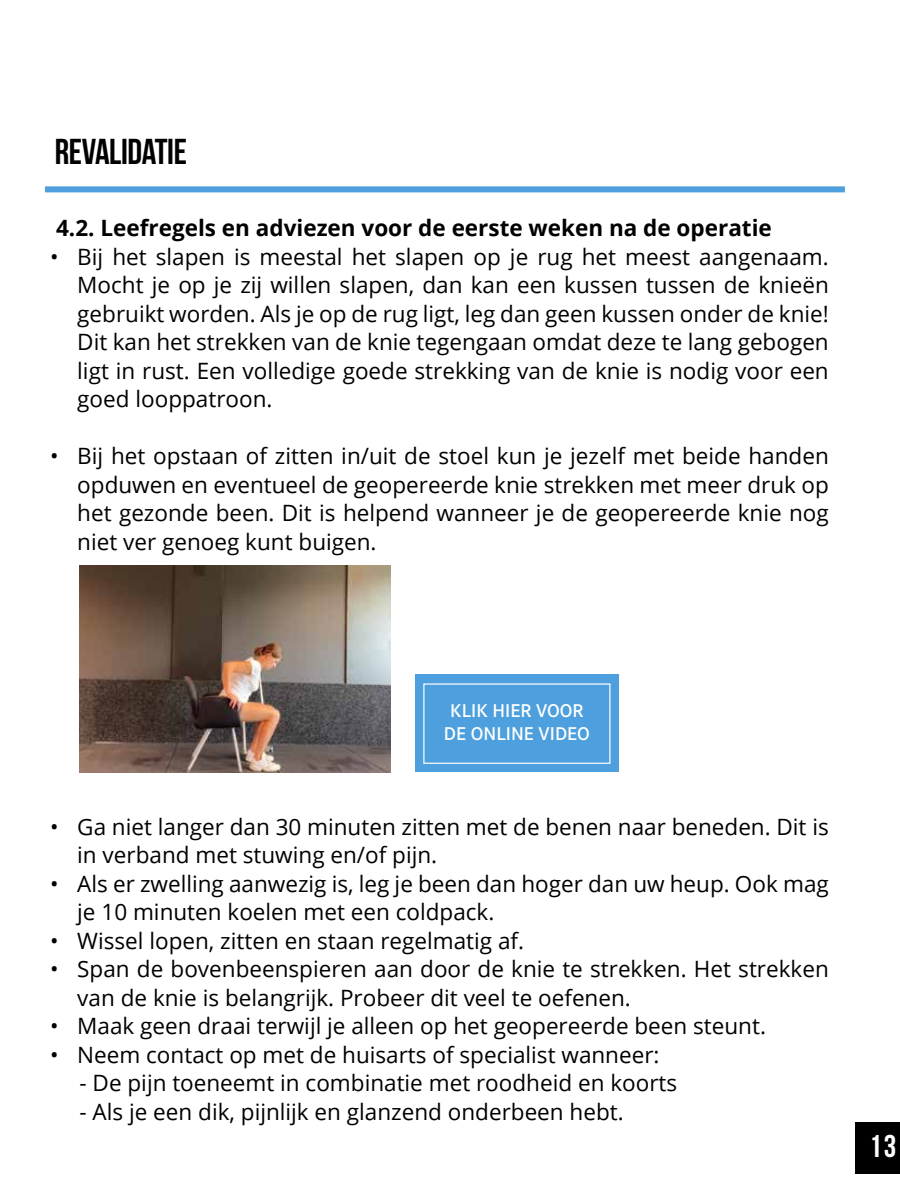
<style>
.page{position:relative;width:900px;height:1200px;background:#fff}
.page>*{position:absolute;margin:0;border:0;box-sizing:border-box;transform-origin:0 0}
.t1{font:36px "Bebas Neue";letter-spacing:-.01em;color:#000}
.t2{font:31.5px "Bebas Neue";color:#fff}
.t3{font:22.5px/28.5px "Open Sans";color:#000}
.t4{font:700 22.5px "Open Sans";color:#000}
.t5{font:600 19.2px/22.8px "Corporate S";color:#fff;text-align:center}
</style>
<div class="page">
<div style="left:855px;top:1122px;width:45px;height:52px;background:#000"></div>
<div style="left:45px;top:186px;width:800px;height:6px;background:#4d9fdd"></div>
<img style="left:80px;top:566px;width:311px;height:206px">
<div style="left:416px;top:674px;width:203px;height:98px;background:#4d9fdd"></div>
<div style="left:423px;top:683px;width:188px;height:81px;border:1px solid #fff"></div>
<h1 class="t1" style="left:55px;top:132px;width:134px">REVALIDATIE</h1>
<p class="t4" style="left:56px;top:212px;width:717px">4.2. Leefregels en adviezen voor de eerste weken na de operatie</p>
<p class="t3" style="left:77px;top:242px;width:753px;text-align:justify;text-indent:-27px">• Bij het slapen is meestal het slapen op je rug het meest aangenaam.<br>Mocht je op je zij willen slapen, dan kan een kussen tussen de knieën gebruikt worden. Als je op de rug ligt, leg dan geen kussen onder de knie!<br>Dit kan het strekken van de knie tegengaan omdat deze te lang gebogen ligt in rust. Een volledige goede strekking van de knie is nodig voor een goed looppatroon.</p>
<p class="t3" style="left:77px;top:441px;width:753px;text-align:justify;text-indent:-27px">• Bij het opstaan of zitten in/uit de stoel kun je jezelf met beide handen opduwen en eventueel de geopereerde knie strekken met meer druk op het gezonde been. Dit is helpend wanneer je de geopereerde knie nog niet ver genoeg kunt buigen.</p>
<p class="t5" style="left:444px;top:699px;width:148px">KLIK HIER VOOR<br>DE ONLINE VIDEO</p>
<p class="t3" style="left:77px;top:812px;width:753px;text-indent:-27px">• Ga niet langer dan 30 minuten zitten met de benen naar beneden. Dit is in verband met stuwing en/of pijn.</p>
<p class="t3" style="left:77px;top:869px;width:753px;text-indent:-27px">• Als er zwelling aanwezig is, leg je been dan hoger dan uw heup. Ook mag je 10 minuten koelen met een coldpack.</p>
<p class="t3" style="left:50px;top:926px;width:475px">• Wissel lopen, zitten en staan regelmatig af.</p>
<p class="t3" style="left:77px;top:954px;width:753px;text-indent:-27px">• Span de bovenbeenspieren aan door de knie te strekken. Het strekken van de knie is belangrijk. Probeer dit veel te oefenen.</p>
<p class="t3" style="left:50px;top:1011px;width:717px">• Maak geen draai terwijl je alleen op het geopereerde been steunt.</p>
<p class="t3" style="left:50px;top:1040px;width:611px">• Neem contact op met de huisarts of specialist wanneer:</p>
<p class="t3" style="left:80px;top:1068px;width:599px">- De pijn toeneemt in combinatie met roodheid en koorts</p>
<p class="t3" style="left:80px;top:1097px;width:546px">- Als je een dik, pijnlijk en glanzend onderbeen hebt.</p>
<h2 class="t2" style="left:869px;top:1129px;width:29px">13</h2>
</div>
